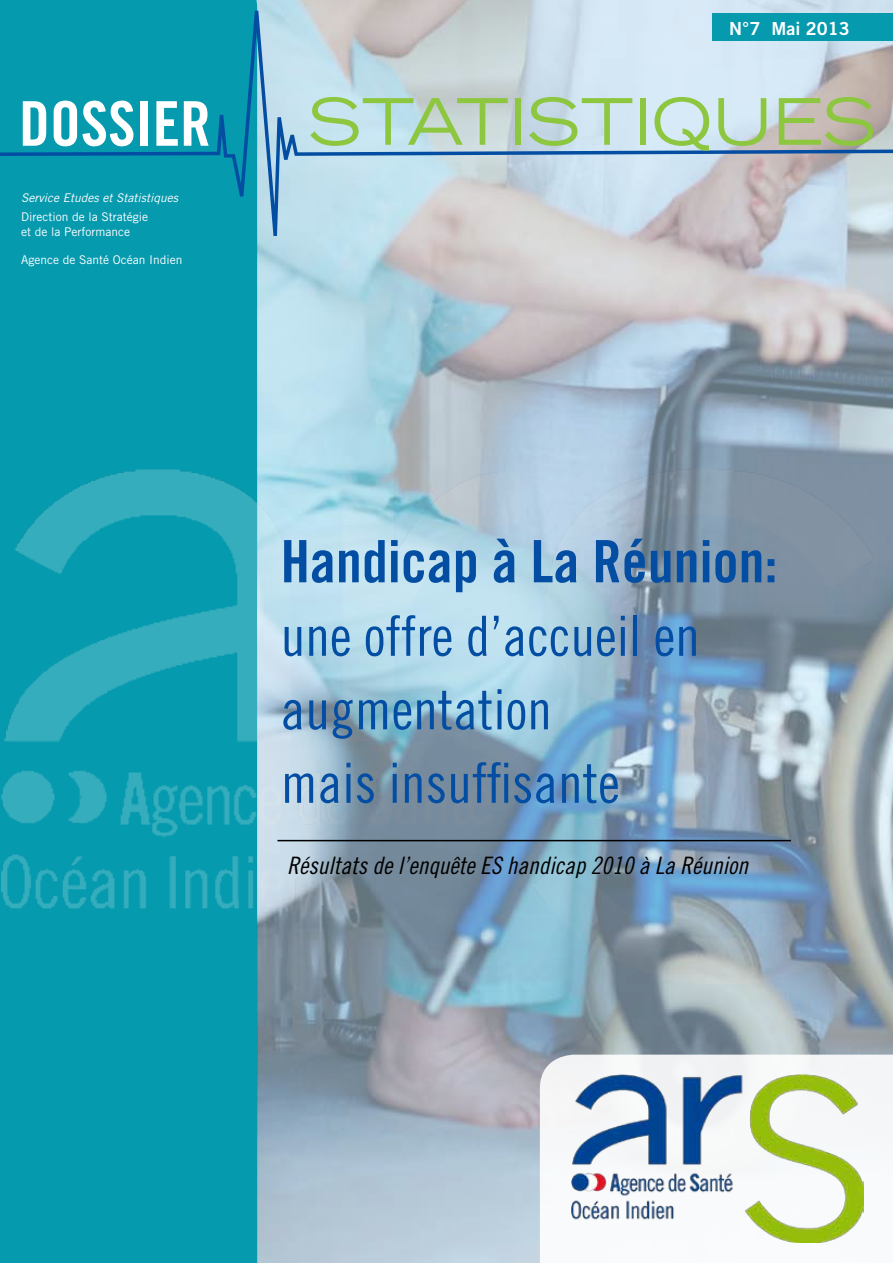
<style>
.page{position:relative;width:893px;height:1263px;background:#fff}
.page>*{position:absolute;margin:0;border:0;box-sizing:border-box;transform-origin:0 0}
.t1{font:58.5px "Trade Gothic LT Std Bd Cn 20";color:#034ea2}
.t2{font:55.5px/73.5px "Trade Gothic LT Std Cn 18";color:#034ea2}
.t3{font:24px "Trade Gothic LT Std Cn 18 Obl";color:#000}
.t4{font:18px "Trade Gothic LT Std Bd 2";color:#fff}
.t5{font:12px/14.4px "Trade Gothic LT Std";color:#fff}
.t6{font:italic 12px "Trade Gothic LT Std";color:#fff}
</style>
<div class="page">
<div style="left:0;top:0;width:257px;height:1263px;background:#069aae"></div>
<img style="left:2px;top:468px;width:255px;height:515px">
<img style="left:257px;top:0;width:636px;height:1263px">
<svg style="left:540px;top:1054px;width:353px;height:209px"></svg>
<img style="left:572px;top:1075px;width:291px;height:168px">
<hr style="left:277px;top:840px;width:514px;height:1px;background:#000">
<svg style="left:0;top:11px;width:893px;height:225px;background:#84bfcd"></svg>
<svg style="left:23px;top:101px;width:23px;height:45px"></svg>
<svg style="left:54px;top:101px;width:23px;height:45px"></svg>
<svg style="left:83px;top:101px;width:50px;height:45px"></svg>
<div style="left:140px;top:101px;width:8px;height:45px;background:#fff"></div>
<svg style="left:156px;top:101px;width:22px;height:45px"></svg>
<svg style="left:184px;top:101px;width:25px;height:45px"></svg>
<svg style="left:310px;top:97px;width:198px;height:49px;background:#b7d7ba"></svg>
<div style="left:515px;top:98px;width:6px;height:47px;background:#8dc63f"></div>
<svg style="left:529px;top:97px;width:103px;height:49px;background:#bcd9c0"></svg>
<div style="left:640px;top:98px;width:5px;height:47px;background:#8dc63f"></div>
<svg style="left:654px;top:97px;width:55px;height:54px;background:#bddcbc"></svg>
<svg style="left:718px;top:98px;width:48px;height:48px;background:#bfdbc0"></svg>
<svg style="left:779px;top:97px;width:94px;height:49px;background:#b1bd8d"></svg>
<p class="t6" style="left:21px;top:191px;width:158px">Service Etudes et Statistiques</p>
<p class="t5" style="left:21px;top:210px;width:128px">Direction de la Stratégie et de la Performance</p>
<p class="t5" style="left:21px;top:253px;width:163px">Agence de Santé Océan Indien</p>
<h3 class="t4" style="left:729px;top:17px;width:122px">N°7 Mai 2013</h3>
<h1 class="t1" style="left:281px;top:526px;width:498px">Handicap à La Réunion:</h1>
<h2 class="t2" style="left:281px;top:599px;width:421px">une offre d’accueil en augmentation<br>mais insuffisante</h2>
<h3 class="t3" style="left:287px;top:851px;width:463px">Résultats de l’enquête ES handicap 2010 à La Réunion</h3>
</div>
